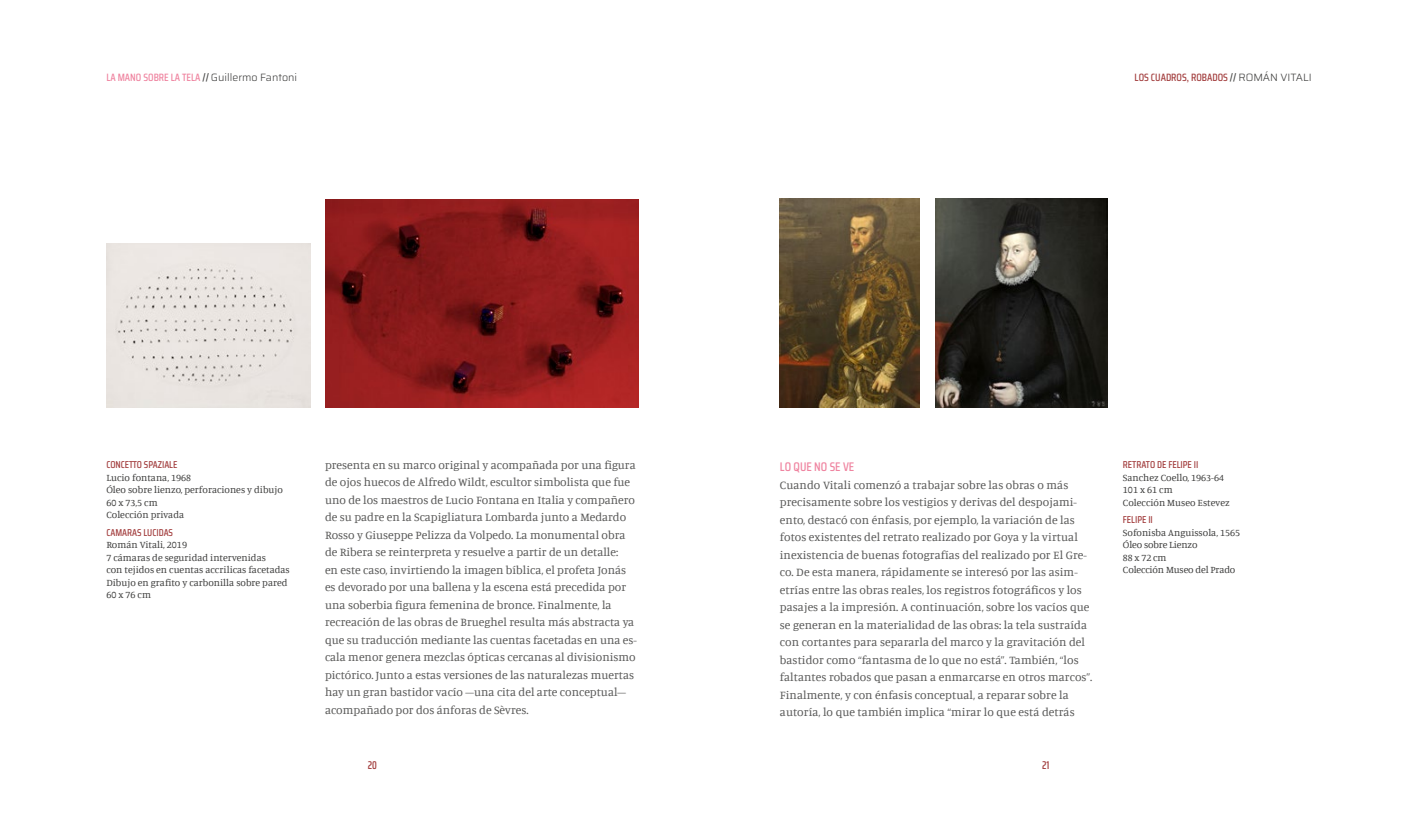
<style>
.page{position:relative;width:1418px;height:815px;background:#fff}
.page>*{position:absolute;margin:0;border:0;box-sizing:border-box;transform-origin:0 0}
.t1{font:500 12.5px "Saira Condensed";color:#ef84a0}
.t2{font:11.88px/17.5px "Manuale";color:#575756}
.t3{font:500 11.25px "Saira Condensed";color:#a33f3f}
.t4{font:500 10.62px "Saira Condensed";color:#ef84a0}
.t5{font:500 10.62px "Saira Condensed";color:#a33f3f}
.t6{font:10px/12.5px "Manuale";color:#3c3c3b}
.t7{font:500 10px "Saira Condensed";color:#a33f3f}
.s1{color:#3c3c3b}
.s2{font-family:"Saira";font-weight:300;color:#3c3c3b}
</style>
<div class="page">
<div style="left:106px;top:243px;width:204px;height:164px;background:#eae5e1"></div>
<img style="left:325px;top:200px;width:313px;height:207px">
<img style="left:780px;top:198px;width:139px;height:209px">
<img style="left:935px;top:198px;width:172px;height:209px">
<p class="t4" style="left:106px;top:69px;width:192px">LA MANO SOBRE LA TELA <span class="s1">//</span> <span class="s2">Guillermo Fantoni</span></p>
<p class="t5" style="left:1134px;top:69px;width:178px">LOS CUADROS, ROBADOS <span class="s1">//</span> <span class="s2">ROMÁN VITALI</span></p>
<p class="t7" style="left:106px;top:457px;width:73px">CONCETTO SPAZIALE</p>
<p class="t6" style="left:106px;top:471px;width:178px">Lucio fontana, 1968<br>Óleo sobre lienzo, perforaciones y dibujo<br>60 x 73,5 cm<br>Colección privada</p>
<p class="t7" style="left:106px;top:525px;width:68px">CAMARAS LUCIDAS</p>
<p class="t6" style="left:106px;top:538px;width:185px">Román Vitali, 2019<br>7 cámaras de seguridad intervenidas<br>con tejidos en cuentas accrilicas facetadas<br>Dibujo en grafito y carbonilla sobre pared<br>60 x 76 cm</p>
<p class="t2" style="left:325px;top:456px;width:313px">presenta en su marco original y acompañada por una figura de ojos huecos de Alfredo Wildt, escultor simbolista que fue uno de los maestros de Lucio Fontana en Italia y compañero de su padre en la Scapigliatura Lombarda junto a Medardo Rosso y Giuseppe Pelizza da Volpedo. La monumental obra de Ribera se reinterpreta y resuelve a partir de un detalle:<br>en este caso, invirtiendo la imagen bíblica, el profeta Jonás es devorado por una ballena y la escena está precedida por una soberbia figura femenina de bronce. Finalmente, la recreación de las obras de Brueghel resulta más abstracta ya que su traducción mediante las cuentas facetadas en una es&shy;cala menor genera mezclas ópticas cercanas al divisionismo pictórico. Junto a estas versiones de las naturalezas muertas hay un gran bastidor vacío –una cita del arte conceptual– acompañado por dos ánforas de Sèvres.</p>
<p class="t1" style="left:780px;top:457px;width:76px">LO QUE NO SE VE</p>
<p class="t2" style="left:780px;top:476px;width:314px">Cuando Vitali comenzó a trabajar sobre las obras o más precisamente sobre los vestigios y derivas del despojami&shy;ento, destacó con énfasis, por ejemplo, la variación de las fotos existentes del retrato realizado por Goya y la virtual inexistencia de buenas fotografías del realizado por El Gre&shy;co. De esta manera, rápidamente se interesó por las asim&shy;etrías entre las obras reales, los registros fotográficos y los pasajes a la impresión. A continuación, sobre los vacíos que se generan en la materialidad de las obras: la tela sustraída con cortantes para separarla del marco y la gravitación del bastidor como “fantasma de lo que no está”. También, “los faltantes robados que pasan a enmarcarse en otros marcos”.<br>Finalmente, y con énfasis conceptual, a reparar sobre la autoría, lo que también implica “mirar lo que está detrás</p>
<p class="t3" style="left:367px;top:757px;width:11px">20</p>
<p class="t3" style="left:1042px;top:757px;width:9px">21</p>
<p class="t7" style="left:1122px;top:457px;width:77px">RETRATO DE FELIPE II</p>
<p class="t6" style="left:1122px;top:471px;width:108px">Sanchez Coello, 1963-64<br>101 x 61 cm<br>Colección Museo Estevez</p>
<p class="t7" style="left:1122px;top:512px;width:31px">FELIPE II</p>
<p class="t6" style="left:1122px;top:526px;width:119px">Sofonisba Anguissola, 1565<br>Óleo sobre Lienzo<br>88 x 72 cm<br>Colección Museo del Prado</p>
</div>
